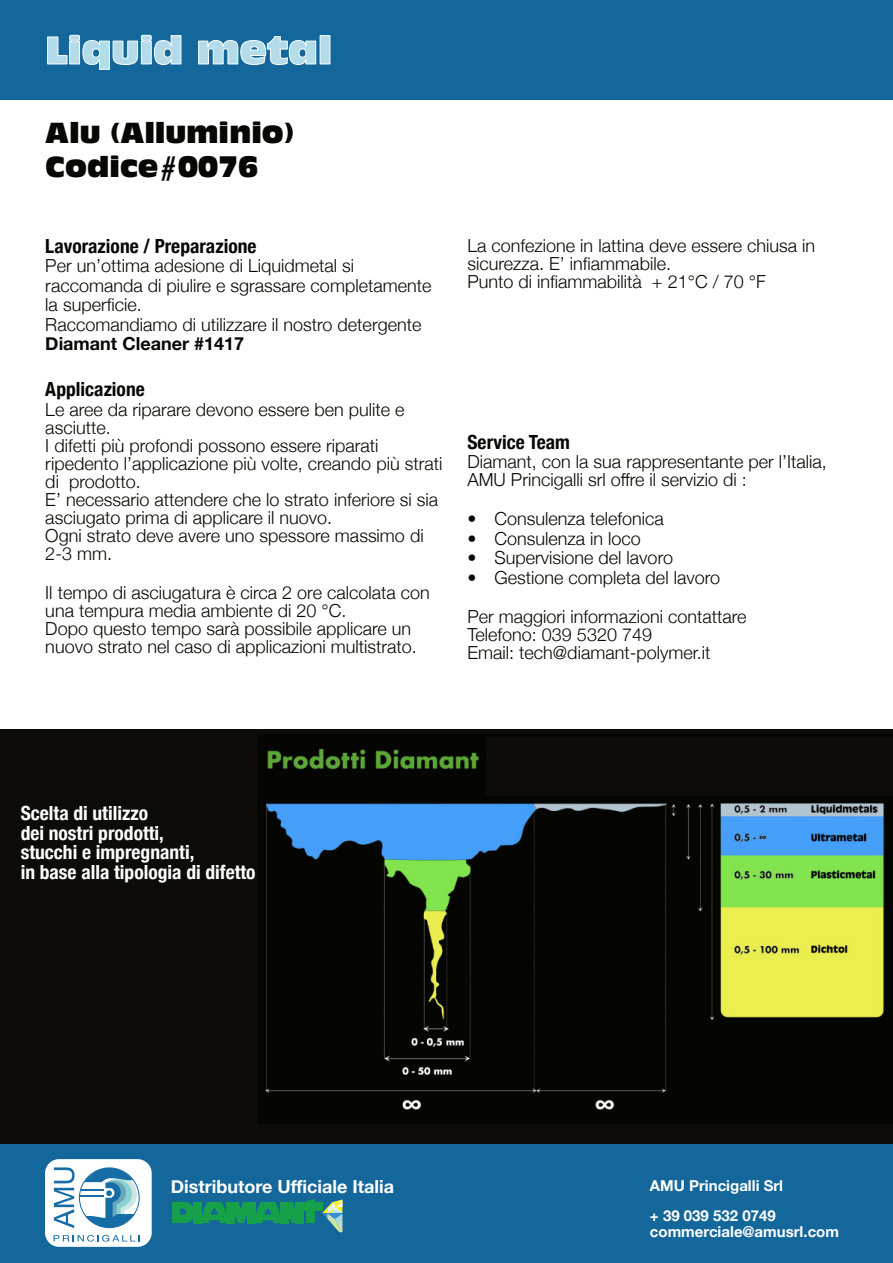
<style>
.page{position:relative;width:893px;height:1263px;background:#fff}
.page>*{position:absolute;margin:0;border:0;box-sizing:border-box;transform-origin:0 0}
.t1{font:27px/33.9px "Antique Olive Compact";color:#080704}
.t2{font:700 condensed 19.5px/19.5px "Helvetica Neue";color:#fff}
.t3{font:700 condensed 19.5px "Helvetica Neue";color:#080704}
.t4{font:300 18px/18px "Helvetica Neue";color:#080704}
.t5{font:700 18px "Helvetica Neue";color:#fff}
.t6{font:700 18px "Helvetica Neue";color:#080704}
.t7{font:700 15px/30.9px "Helvetica Neue";color:#fff}
</style>
<div class="page">
<div style="left:0;top:0;width:893px;height:99px;background:#14679a"></div>
<div style="left:0;top:1143px;width:893px;height:120px;background:#14679a"></div>
<div style="left:45px;top:1159px;width:107px;height:88px;background:#fff;border-radius:14px"></div>
<svg style="left:54px;top:1167px;width:83px;height:61px"></svg>
<svg style="left:54px;top:1235px;width:86px;height:6px"></svg>
<svg style="left:172px;top:1202px;width:21px;height:21px"></svg>
<div style="left:193px;top:1202px;width:9px;height:21px;background:#16a049"></div>
<div style="left:295px;top:1202px;width:9px;height:21px;background:#16a049"></div>
<svg style="left:306px;top:1199px;width:9px;height:24px"></svg>
<div style="left:295px;top:1202px;width:28px;height:8px;background:#16a049"></div>
<svg style="left:202px;top:1202px;width:93px;height:21px;background:#159854"></svg>
<svg style="left:322px;top:1199px;width:20px;height:34px"></svg>
<div style="left:0;top:729px;width:893px;height:415px;background:#0d0c09"></div>
<img style="left:264px;top:747px;width:624px;height:363px">
<div style="left:486px;top:737px;width:407px;height:59px;background:#0d0c09"></div>
<svg style="left:47px;top:34px;width:284px;height:36px"></svg>
<h1 class="t1" style="left:45px;top:118px;width:250px">Alu (Alluminio)<br>Codice#0076</h1>
<p class="t3" style="left:45px;top:234px;width:213px">Lavorazione / Preparazione</p>
<p class="t4" style="left:45px;top:256px;width:388px;line-height:19.5px">Per un’ottima adesione di Liquidmetal si raccomanda di piulire e sgrassare completamente la superficie.<br>Raccomandiamo di utilizzare il nostro detergente</p>
<p class="t6" style="left:45px;top:333px;width:200px">Diamant Cleaner #1417</p>
<p class="t3" style="left:45px;top:377px;width:101px">Applicazione</p>
<p class="t4" style="left:45px;top:400px;width:399px">Le aree da riparare devono essere ben pulite e asciutte.<br>I difetti più profondi possono essere riparati ripedento l’applicazione più volte, creando più strati di prodotto.<br>E’ necessario attendere che lo strato inferiore si sia asciugato prima di applicare il nuovo.<br>Ogni strato deve avere uno spessore massimo di 2-3 mm.</p>
<p class="t4" style="left:45px;top:583px;width:386px">Il tempo di asciugatura è circa 2 ore calcolata con una tempura media ambiente di 20 °C.<br>Dopo questo tempo sarà possibile applicare un nuovo strato nel caso di applicazioni multistrato.</p>
<p class="t4" style="left:467px;top:236px;width:349px">La confezione in lattina deve essere chiusa in sicurezza. E’ infiammabile.<br>Punto di infiammabilità + 21°C / 70 °F</p>
<p class="t3" style="left:467px;top:430px;width:104px">Service Team</p>
<p class="t4" style="left:467px;top:452px;width:361px">Diamant, con la sua rappresentante per l’Italia,<br>AMU Princigalli srl offre il servizio di :</p>
<p class="t4" style="left:467px;top:509px;width:198px">• Consulenza telefonica</p>
<p class="t4" style="left:467px;top:529px;width:175px">• Consulenza in loco</p>
<p class="t4" style="left:467px;top:548px;width:207px">• Supervisione del lavoro</p>
<p class="t4" style="left:467px;top:557px;width:280px;line-height:39px">• Gestione completa del lavoro<br>Per maggiori informazioni contattare</p>
<p class="t4" style="left:467px;top:625px;width:244px">Telefono: 039 5320 749<br>Email: tech@diamant-polymer.it</p>
<p class="t2" style="left:21px;top:803px;width:236px">Scelta di utilizzo<br>dei nostri prodotti,<br>stucchi e impregnanti,<br>in base alla tipologia di difetto</p>
<p class="t5" style="left:171px;top:1175px;width:225px">Distributore Ufficiale Italia</p>
<p class="t7" style="left:650px;top:1169px;width:135px">AMU Princigalli Srl + 39 039 532 0749</p>
<p class="t7" style="left:650px;top:1216px;width:191px">commerciale@amusrl.com</p>
</div>
